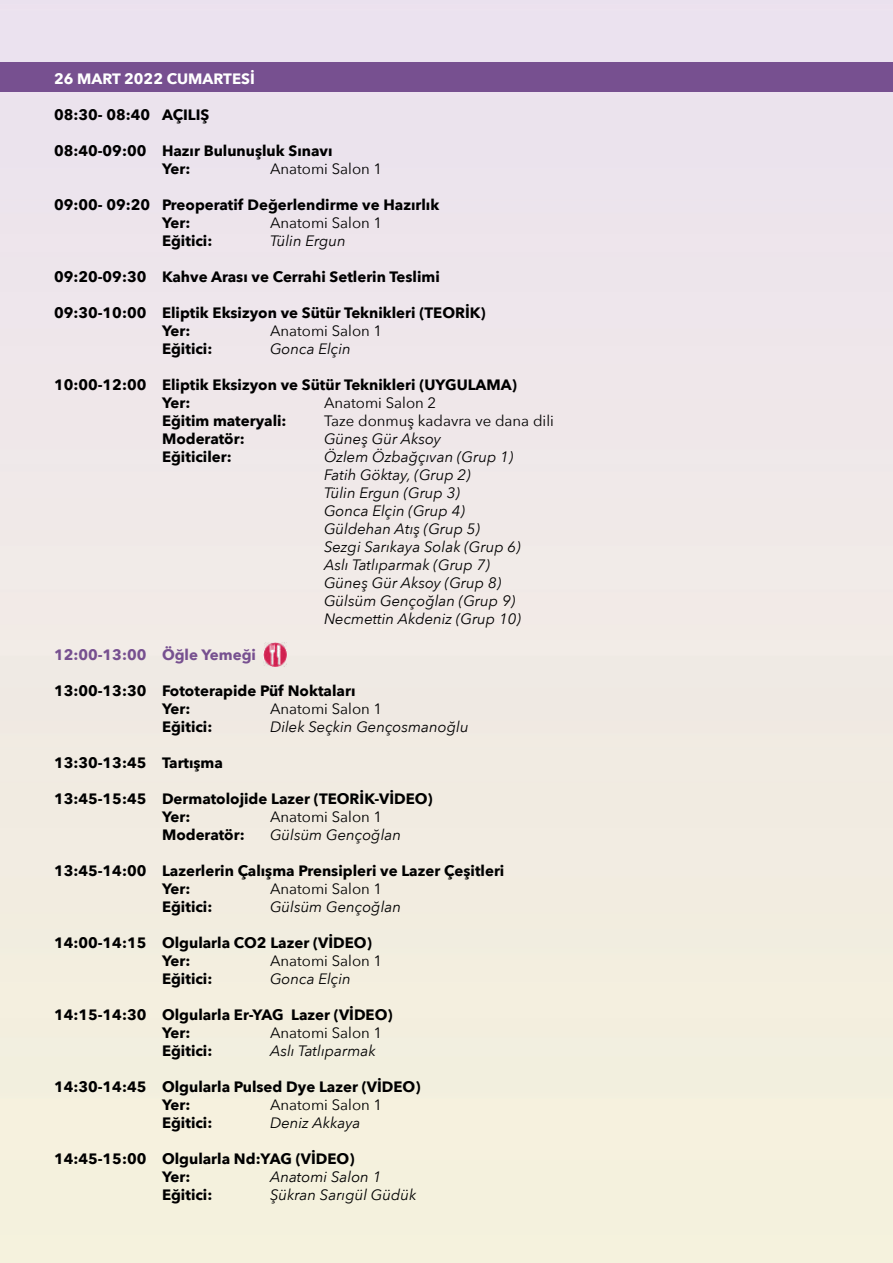
<style>
.page{position:relative;width:893px;height:1263px;background:#fff}
.page>*{position:absolute;margin:0;border:0;box-sizing:border-box;transform-origin:0 0}
.t1{font:700 15px/18px "Avenir Next";color:#000}
.t2{font:italic 15px/18px "Avenir Next";color:#000}
.t3{font:15px "Avenir Next";color:#000}
.t4{font:700 15px "Avenir Next";color:#775090}
.t5{font:700 15px "Avenir Next";color:#fff}
</style>
<div class="page">
<img style="left:0;top:0;width:893px;height:1263px">
<div style="left:0;top:62px;width:893px;height:29px;background:#775090"></div>
<svg style="left:263px;top:642px;width:24px;height:25px"></svg>
<img style="left:263px;top:643px;width:24px;height:23px">
<p class="t5" style="left:54px;top:66px;width:202px">26 MART 2022 CUMARTESİ</p>
<p class="t1" style="left:54px;top:105px;width:157px">08:30- 08:40 AÇILIŞ</p>
<p class="t1" style="left:162px;top:141px;width:172px;text-indent:-108px">08:40-09:00 Hazır Bulunuşluk Sınavı<br>Yer:</p>
<p class="t3" style="left:270px;top:156px;width:114px">Anatomi Salon 1</p>
<p class="t1" style="left:162px;top:195px;width:279px;text-indent:-108px">09:00- 09:20 Preoperatif Değerlendirme ve Hazırlık<br>Yer:</p>
<p class="t3" style="left:270px;top:210px;width:114px">Anatomi Salon 1</p>
<p class="t1" style="left:162px;top:231px;width:52px">Eğitici:</p>
<p class="t2" style="left:270px;top:231px;width:77px">Tülin Ergun</p>
<p class="t1" style="left:54px;top:267px;width:387px">09:20-09:30 Kahve Arası ve Cerrahi Setlerin Teslimi</p>
<p class="t1" style="left:162px;top:303px;width:325px;text-indent:-108px">09:30-10:00 Eliptik Eksizyon ve Sütür Teknikleri (TEORİK)<br>Yer:</p>
<p class="t3" style="left:270px;top:318px;width:114px">Anatomi Salon 1</p>
<p class="t1" style="left:162px;top:339px;width:52px">Eğitici:</p>
<p class="t2" style="left:270px;top:339px;width:82px">Gonca Elçin</p>
<p class="t1" style="left:162px;top:375px;width:356px;text-indent:-108px">10:00-12:00 Eliptik Eksizyon ve Sütür Teknikleri (UYGULAMA)<br>Yer:</p>
<p class="t3" style="left:324px;top:390px;width:114px">Anatomi Salon 2</p>
<p class="t1" style="left:162px;top:411px;width:126px">Eğitim materyali:</p>
<p class="t3" style="left:324px;top:408px;width:231px">Taze donmuş kadavra ve dana dili</p>
<p class="t1" style="left:162px;top:429px;width:84px">Moderatör:</p>
<p class="t2" style="left:324px;top:429px;width:119px">Güneş Gür Aksoy</p>
<p class="t1" style="left:162px;top:447px;width:71px">Eğiticiler:</p>
<p class="t2" style="left:324px;top:447px;width:198px">Özlem Özbağçıvan (Grup 1)<br>Fatih Göktay, (Grup 2)<br>Tülin Ergun (Grup 3)<br>Gonca Elçin (Grup 4)<br>Güldehan Atış (Grup 5)<br>Sezgi Sarıkaya Solak (Grup 6)<br>Aslı Tatlıparmak (Grup 7)<br>Güneş Gür Aksoy (Grup 8)<br>Gülsüm Gençoğlan (Grup 9)<br>Necmettin Akdeniz (Grup 10)</p>
<p class="t4" style="left:54px;top:642px;width:203px">12:00-13:00 Öğle Yemeği</p>
<p class="t1" style="left:162px;top:681px;width:195px;text-indent:-108px">13:00-13:30 Fototerapide Püf Noktaları<br>Yer:</p>
<p class="t3" style="left:270px;top:696px;width:114px">Anatomi Salon 1</p>
<p class="t1" style="left:162px;top:717px;width:52px">Eğitici:</p>
<p class="t2" style="left:270px;top:717px;width:200px">Dilek Seçkin Gençosmanoğlu</p>
<p class="t1" style="left:54px;top:753px;width:170px">13:30-13:45 Tartışma</p>
<p class="t1" style="left:162px;top:789px;width:272px;text-indent:-108px">13:45-15:45 Dermatolojide Lazer (TEORİK-VİDEO)<br>Yer:</p>
<p class="t3" style="left:270px;top:804px;width:114px">Anatomi Salon 1</p>
<p class="t1" style="left:162px;top:825px;width:84px">Moderatör:</p>
<p class="t2" style="left:270px;top:825px;width:133px">Gülsüm Gençoğlan</p>
<p class="t1" style="left:162px;top:861px;width:344px;text-indent:-108px">13:45-14:00 Lazerlerin Çalışma Prensipleri ve Lazer Çeşitleri<br>Yer:</p>
<p class="t3" style="left:270px;top:876px;width:114px">Anatomi Salon 1</p>
<p class="t1" style="left:162px;top:897px;width:52px">Eğitici:</p>
<p class="t2" style="left:270px;top:897px;width:133px">Gülsüm Gençoğlan</p>
<p class="t1" style="left:162px;top:933px;width:211px;text-indent:-108px">14:00-14:15 Olgularla CO2 Lazer (VİDEO)<br>Yer:</p>
<p class="t3" style="left:270px;top:948px;width:114px">Anatomi Salon 1</p>
<p class="t1" style="left:162px;top:969px;width:52px">Eğitici:</p>
<p class="t2" style="left:270px;top:969px;width:82px">Gonca Elçin</p>
<p class="t1" style="left:162px;top:1005px;width:232px;text-indent:-108px">14:15-14:30 Olgularla Er-YAG Lazer (VİDEO)<br>Yer:</p>
<p class="t3" style="left:270px;top:1020px;width:114px">Anatomi Salon 1</p>
<p class="t1" style="left:162px;top:1041px;width:52px">Eğitici:</p>
<p class="t2" style="left:270px;top:1041px;width:107px">Aslı Tatlıparmak</p>
<p class="t1" style="left:162px;top:1077px;width:260px;text-indent:-108px">14:30-14:45 Olgularla Pulsed Dye Lazer (VİDEO)<br>Yer:</p>
<p class="t3" style="left:270px;top:1092px;width:114px">Anatomi Salon 1</p>
<p class="t1" style="left:162px;top:1113px;width:52px">Eğitici:</p>
<p class="t2" style="left:270px;top:1113px;width:92px">Deniz Akkaya</p>
<p class="t1" style="left:162px;top:1149px;width:194px;text-indent:-108px">14:45-15:00 Olgularla Nd:YAG (VİDEO)<br>Yer:</p>
<p class="t2" style="left:270px;top:1167px;width:113px">Anatomi Salon 1</p>
<p class="t1" style="left:162px;top:1185px;width:52px">Eğitici:</p>
<p class="t2" style="left:270px;top:1185px;width:148px">Şükran Sarıgül Güdük</p>
</div>
